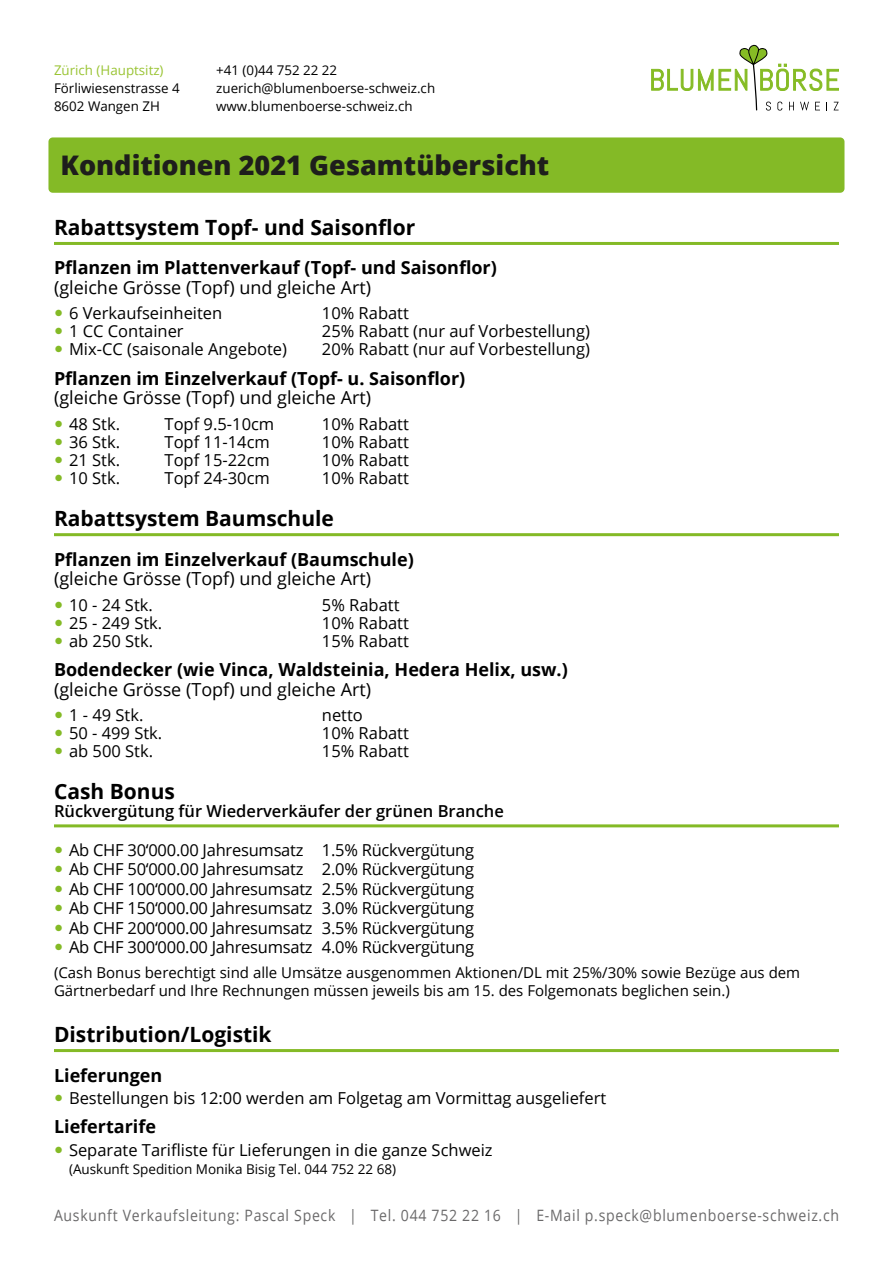
<style>
.page{position:relative;width:893px;height:1263px;background:#fff}
.page>*{position:absolute;margin:0;border:0;box-sizing:border-box;transform-origin:0 0}
.t1{font:800 27px "Open Sans";color:#1e1e1c}
.t2{font:700 21px "Open Sans";color:#000}
.t3{font:700 18px "Open Sans";color:#000}
.t4{font:18px "Open Sans";color:#000}
.t5{font:16.5px/19.5px "Open Sans";color:#000;text-align:justify}
.t6{font:600 16.5px "Open Sans";color:#000}
.t7{font:15.6px "Open Sans";letter-spacing:.05em;color:#6a696a;scale:.9 1}
.t8{font:15px/18px "Open Sans";color:#000}
.t9{font:13.5px "Open Sans";color:#000}
.t10{font:13.35px/17.9px "Open Sans";color:#000}
.t11{font:13.35px "Open Sans";color:#9ac434}
</style>
<div class="page">
<div style="left:48px;top:137px;width:796px;height:56px;background:#84ba26;border-radius:4px"></div>
<svg style="left:651px;top:45px;width:188px;height:66px"></svg>
<hr style="left:54px;top:242px;width:785px;height:3px;background:#84ba26">
<hr style="left:54px;top:824px;width:785px;height:3px;background:#84ba26">
<hr style="left:54px;top:533px;width:785px;height:3px;background:#84ba26">
<hr style="left:54px;top:1049px;width:785px;height:3px;background:#84ba26">
<p class="t11" style="left:54px;top:61px;width:111px">Zürich (Hauptsitz)</p>
<p class="t10" style="left:54px;top:79px;width:127px">Förliwiesenstrasse 4<br>8602 Wangen ZH</p>
<p class="t10" style="left:216px;top:61px;width:220px">+41 (0)44 752 22 22 zuerich@blumenboerse-schweiz.ch www.blumenboerse-schweiz.ch</p>
<h1 class="t1" style="left:60px;top:145px;width:490px">Konditionen 2021 Gesamtübersicht</h1>
<p class="t2" style="left:54px;top:212px;width:363px">Rabattsystem Topf- und Saisonflor</p>
<p class="t3" style="left:54px;top:255px;width:444px">Pflanzen im Plattenverkauf (Topf- und Saisonflor)</p>
<p class="t4" style="left:54px;top:275px;width:319px">(gleiche Grösse (Topf) und gleiche Art)</p>
<p class="t5" style="left:69px;top:303px;width:155px">6 Verkaufseinheiten</p>
<p class="t5" style="left:322px;top:303px;width:89px">10% Rabatt</p>
<p class="t5" style="left:69px;top:321px;width:116px">1 CC Container</p>
<p class="t5" style="left:322px;top:321px;width:270px">25% Rabatt (nur auf Vorbestellung)</p>
<p class="t5" style="left:69px;top:339px;width:220px">Mix-CC (saisonale Angebote)</p>
<p class="t5" style="left:322px;top:339px;width:270px">20% Rabatt (nur auf Vorbestellung)</p>
<p class="t3" style="left:54px;top:366px;width:413px">Pflanzen im Einzelverkauf (Topf- u. Saisonflor)</p>
<p class="t4" style="left:54px;top:386px;width:319px">(gleiche Grösse (Topf) und gleiche Art)</p>
<p class="t5" style="left:69px;top:414px;width:53px">48 Stk.</p>
<p class="t5" style="left:165px;top:414px;width:111px">Topf 9.5-10cm</p>
<p class="t5" style="left:322px;top:414px;width:89px">10% Rabatt</p>
<p class="t5" style="left:69px;top:432px;width:53px">36 Stk.</p>
<p class="t5" style="left:165px;top:432px;width:107px">Topf 11-14cm</p>
<p class="t5" style="left:322px;top:432px;width:89px">10% Rabatt</p>
<p class="t5" style="left:69px;top:450px;width:53px">21 Stk.</p>
<p class="t5" style="left:165px;top:450px;width:107px">Topf 15-22cm</p>
<p class="t5" style="left:322px;top:450px;width:89px">10% Rabatt</p>
<p class="t5" style="left:69px;top:468px;width:53px">10 Stk.</p>
<p class="t5" style="left:165px;top:468px;width:107px">Topf 24-30cm</p>
<p class="t5" style="left:322px;top:468px;width:89px">10% Rabatt</p>
<p class="t2" style="left:54px;top:503px;width:282px">Rabattsystem Baumschule</p>
<p class="t3" style="left:54px;top:546px;width:361px">Pflanzen im Einzelverkauf (Baumschule)</p>
<p class="t4" style="left:54px;top:566px;width:319px">(gleiche Grösse (Topf) und gleiche Art)</p>
<p class="t5" style="left:69px;top:594px;width:85px">10 - 24 Stk.</p>
<p class="t5" style="left:322px;top:594px;width:79px">5% Rabatt</p>
<p class="t5" style="left:69px;top:612px;width:95px">25 - 249 Stk.</p>
<p class="t5" style="left:322px;top:612px;width:89px">10% Rabatt</p>
<p class="t5" style="left:69px;top:630px;width:86px">ab 250 Stk.</p>
<p class="t5" style="left:322px;top:630px;width:89px">15% Rabatt</p>
<p class="t3" style="left:54px;top:657px;width:515px">Bodendecker (wie Vinca, Waldsteinia, Hedera Helix, usw.)</p>
<p class="t4" style="left:54px;top:677px;width:319px">(gleiche Grösse (Topf) und gleiche Art)</p>
<p class="t5" style="left:69px;top:705px;width:76px">1 - 49 Stk.</p>
<p class="t5" style="left:322px;top:705px;width:43px">netto</p>
<p class="t5" style="left:69px;top:723px;width:95px">50 - 499 Stk.</p>
<p class="t5" style="left:322px;top:723px;width:89px">10% Rabatt</p>
<p class="t5" style="left:69px;top:741px;width:86px">ab 500 Stk.</p>
<p class="t5" style="left:322px;top:741px;width:89px">15% Rabatt</p>
<p class="t2" style="left:54px;top:777px;width:122px">Cash Bonus</p>
<p class="t6" style="left:54px;top:800px;width:451px">Rückvergütung für Wiederverkäufer der grünen Branche</p>
<p class="t5" style="left:69px;top:839px;width:407px">Ab CHF 30‘000.00 Jahresumsatz 1.5% Rückvergütung Ab CHF 50‘000.00 Jahresumsatz 2.0% Rückvergütung Ab CHF 100‘000.00 Jahresumsatz 2.5% Rückvergütung Ab CHF 150‘000.00 Jahresumsatz 3.0% Rückvergütung Ab CHF 200‘000.00 Jahresumsatz 3.5% Rückvergütung Ab CHF 300‘000.00 Jahresumsatz 4.0% Rückvergütung</p>
<p class="t8" style="left:54px;top:963px;width:748px">(Cash Bonus berechtigt sind alle Umsätze ausgenommen Aktionen/DL mit 25%/30% sowie Bezüge aus dem<br>Gärtnerbedarf und Ihre Rechnungen müssen jeweils bis am 15. des Folgemonats beglichen sein.)</p>
<p class="t2" style="left:54px;top:1019px;width:219px">Distribution/Logistik</p>
<p class="t3" style="left:54px;top:1062px;width:110px">Lieferungen</p>
<p class="t5" style="left:69px;top:1088px;width:539px">Bestellungen bis 12:00 werden am Folgetag am Vormittag ausgeliefert</p>
<p class="t3" style="left:54px;top:1114px;width:104px">Liefertarife</p>
<p class="t5" style="left:69px;top:1139px;width:425px">Separate Tarifliste für Lieferungen in die ganze Schweiz</p>
<p class="t9" style="left:69px;top:1159px;width:329px">(Auskunft Spedition Monika Bisig Tel. 044 752 22 68)</p>
<p class="t7" style="left:54px;top:1204px;width:874px">Auskunft Verkaufsleitung: Pascal Speck | Tel. 044 752 22 16 | E-Mail p.speck@blumenboerse-schweiz.ch</p>
</div>
